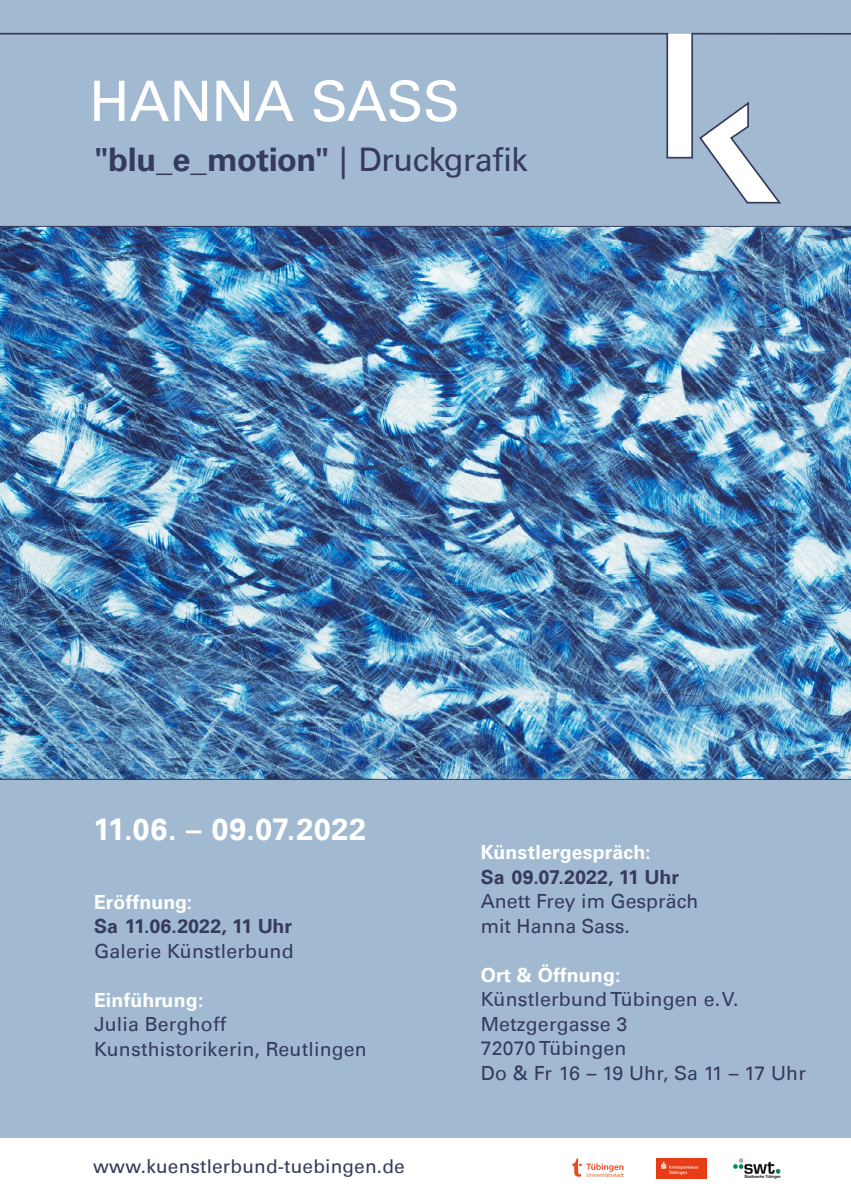
<style>
.page{position:relative;width:851px;height:1200px;background:#fff}
.page>*{position:absolute;margin:0;border:0;box-sizing:border-box;transform-origin:0 0}
.t1{font:55.6px "Univers Com 55 Roman";letter-spacing:-.01em;color:#fff}
.t2{font:700 32.5px "Univers Com 65";letter-spacing:-.015em;color:#363b5c}
.t3{font:700 30.5px "Univers Com 65";letter-spacing:.02em;color:#fff}
.t4{font:19.5px/24.5px "Univers Com 55 Roman";letter-spacing:.01em;color:#363b5c}
.t5{font:700 19.5px "Univers Com 65";letter-spacing:.01em;color:#fff}
.t6{font:700 19.5px "Univers Com 65";color:#363b5c}
.t7{font:19px "Univers Com 55 Roman";letter-spacing:.01em;color:#363b5c}
.s1{font-family:"Univers Com 55 Roman";font-weight:400}
</style>
<div class="page">
<div style="left:0;top:0;width:850px;height:1137px;background:#a1bad1"></div>
<img style="left:0;top:226px;width:850px;height:553px">
<svg style="left:0;top:32px;width:850px;height:127px"></svg>
<svg style="left:697px;top:100px;width:85px;height:104px"></svg>
<img style="left:656px;top:1158px;width:50px;height:19px">
<img style="left:733px;top:1158px;width:48px;height:20px">
<img style="left:572px;top:1158px;width:51px;height:18px">
<h1 class="t1" style="left:89px;top:68px;width:372px">HANNA SASS</h1>
<h2 class="t2" style="left:94px;top:140px;width:435px">"blu_e_motion" <span class="s1">| Druckgrafik</span></h2>
<h3 class="t3" style="left:93px;top:810px;width:274px">11.06. – 09.07.2022</h3>
<p class="t5" style="left:94px;top:889px;width:100px">Eröffnung:</p>
<p class="t6" style="left:94px;top:914px;width:200px">Sa 11.06.2022, 11 Uhr</p>
<p class="t4" style="left:94px;top:938px;width:201px">Galerie Künstlerbund</p>
<p class="t5" style="left:94px;top:987px;width:111px">Einführung:</p>
<p class="t4" style="left:94px;top:1011px;width:274px">Julia Berghoff<br>Kunsthistorikerin, Reutlingen</p>
<p class="t7" style="left:93px;top:1154px;width:313px">www.kuenstlerbund-tuebingen.de</p>
<p class="t5" style="left:480px;top:840px;width:171px">Künstlergespräch:</p>
<p class="t6" style="left:480px;top:865px;width:200px">Sa 09.07.2022, 11 Uhr</p>
<p class="t4" style="left:480px;top:888px;width:219px">Anett Frey im Gespräch mit Hanna Sass.</p>
<p class="t5" style="left:480px;top:963px;width:141px">Ort &amp; Öffnung:</p>
<p class="t4" style="left:480px;top:986px;width:326px">Künstlerbund Tübingen e.V.<br>Metzgergasse 3<br>72070 Tübingen<br>Do &amp; Fr 16 – 19 Uhr, Sa 11 – 17 Uhr</p>
</div>
